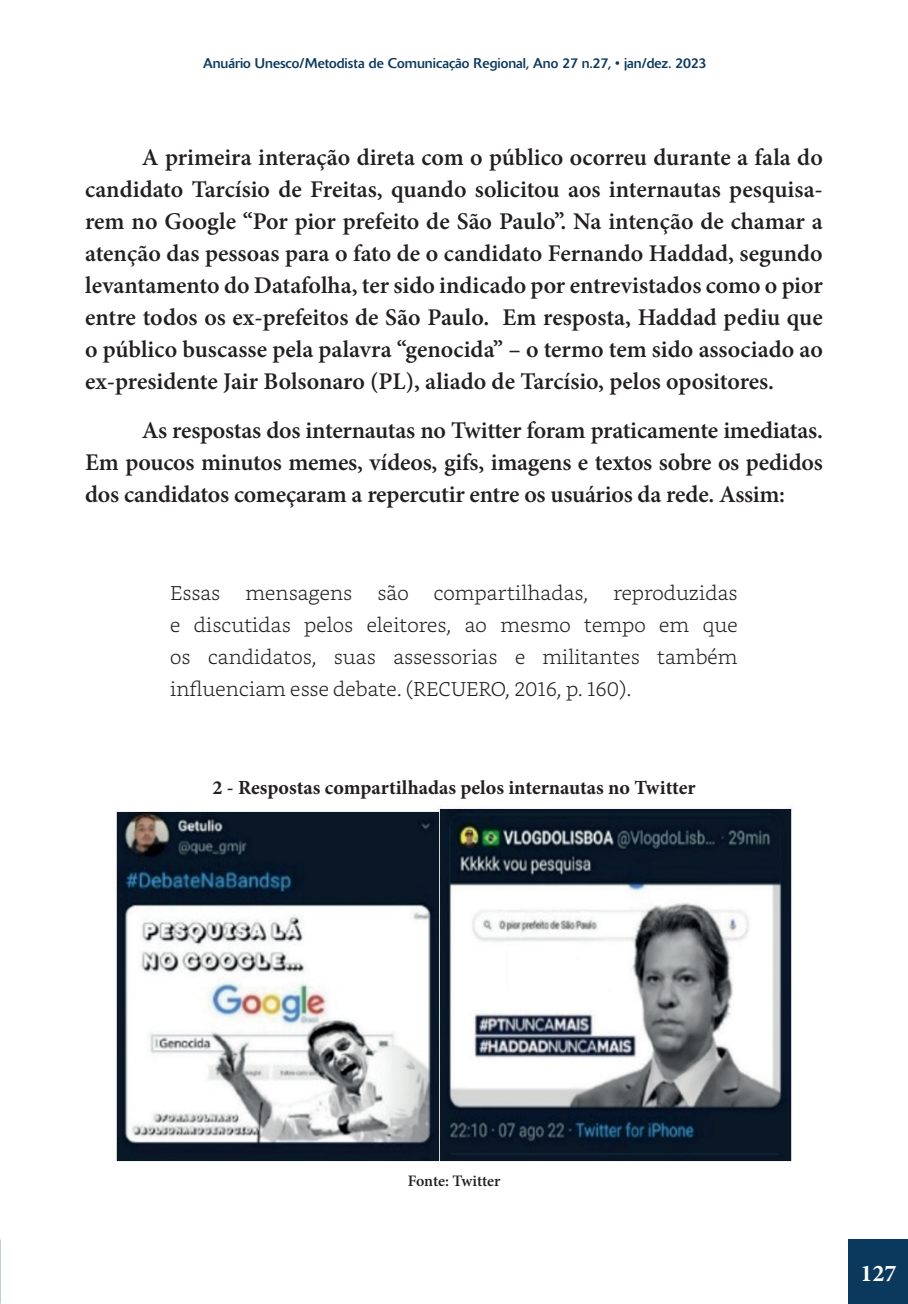
<style>
.page{position:relative;width:908px;height:1304px;background:#fff}
.page>*{position:absolute;margin:0;border:0;box-sizing:border-box;transform-origin:0 0}
.t1{font:600 24px/32px "Minion Pro";letter-spacing:-.01em;color:#231f20;text-align:justify}
.t2{font:700 24px "Minion Pro";color:#fff}
.t3{font:300 20px/32px "Bookerly";color:#231f20;text-align:justify}
.t4{font:700 20px "Minion Pro";color:#231f20}
.t5{font:600 16px "Minion Pro";letter-spacing:-.01em;color:#231f20}
.t6{font:14px "Delta";color:#0b395e}
</style>
<div class="page">
<div style="left:848px;top:1239px;width:59px;height:65px;background:#0b395e"></div>
<img style="left:116px;top:805px;width:677px;height:357px">
<p class="t6" style="left:203px;top:55px;width:505px">Anuário Unesco/Metodista de Comunicação Regional, Ano 27 n.27, • jan/dez. 2023</p>
<p class="t1" style="left:85px;top:141px;width:739px;text-indent:57px">A primeira interação direta com o público ocorreu durante a fala do candidato Tarcísio de Freitas, quando solicitou aos internautas pesquisa&shy;rem no Google “Por pior prefeito de São Paulo”. Na intenção de chamar a atenção das pessoas para o fato de o candidato Fernando Haddad, segundo levantamento do Datafolha, ter sido indicado por entrevistados como o pior entre todos os ex-prefeitos de São Paulo. Em resposta, Haddad pediu que o público buscasse pela palavra “genocida” – o termo tem sido associado ao ex-presidente Jair Bolsonaro (PL), aliado de Tarcísio, pelos opositores.</p>
<p class="t1" style="left:85px;top:414px;width:739px;text-indent:57px">As respostas dos internautas no Twitter foram praticamente imediatas.<br>Em poucos minutos memes, vídeos, gifs, imagens e textos sobre os pedidos dos candidatos começaram a repercutir entre os usuários da rede. Assim:</p>
<p class="t3" style="left:170px;top:577px;width:568px;text-indent:443px">reproduzidas e discutidas pelos eleitores, ao mesmo tempo em que os candidatos, suas assessorias e militantes também influenciam esse debate. (RECUERO, 2016, p. 160).</p>
<p class="t3" style="left:170px;top:577px;width:52px">Essas</p>
<p class="t3" style="left:245px;top:577px;width:108px">mensagens</p>
<p class="t3" style="left:377px;top:577px;width:33px">são</p>
<p class="t3" style="left:433px;top:577px;width:156px">compartilhadas,</p>
<p class="t4" style="left:212px;top:773px;width:484px">2 - Respostas compartilhadas pelos internautas no Twitter</p>
<p class="t5" style="left:407px;top:1170px;width:94px">Fonte: Twitter</p>
<p class="t2" style="left:860px;top:1257px;width:37px">127</p>
</div>
